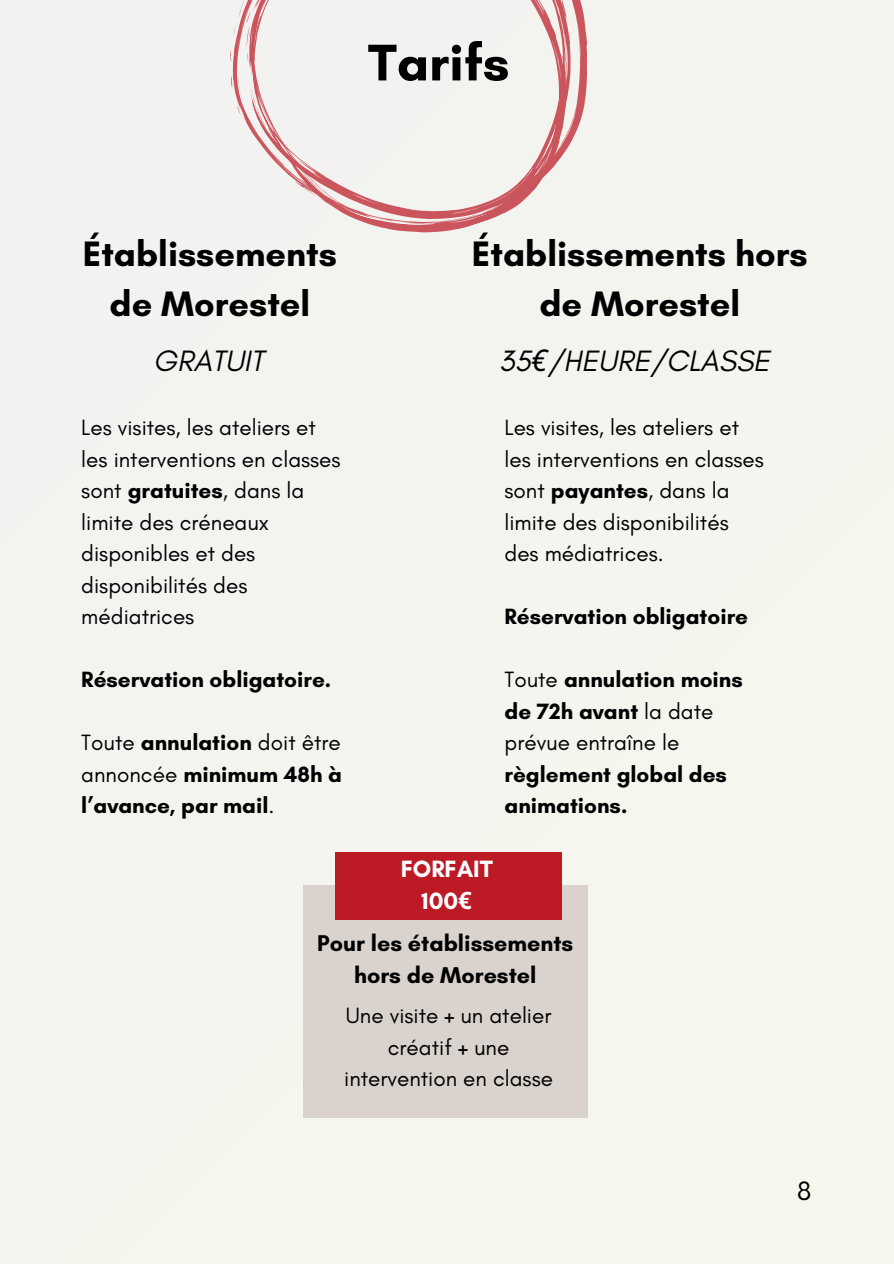
<style>
.page{position:relative;width:894px;height:1264px;background:#fff}
.page>*{position:absolute;margin:0;border:0;box-sizing:border-box;transform-origin:0 0}
.t1{font:700 52.5px "Glacial Indifference";color:#000}
.t2{font:700 36px/49.5px "Glacial Indifference";color:#000;text-align:center}
.t3{font:italic 30px "Glacial Indifference";color:#000}
.t4{font:27px "Glacial Indifference";color:#000}
.t5{font:700 24px/32.7px "Glacial Indifference";color:#fff;text-align:center}
.t6{font:700 23.25px/31.5px "Glacial Indifference";color:#000;text-align:center}
.t7{font:22.5px/31.5px "Glacial Indifference";color:#000}
.t8{font:700 22.5px/31.5px "Glacial Indifference";color:#000}
.s1{font-weight:700}
.s2{font-weight:400}
.s3{font-family:"Noto Sans"}
</style>
<div class="page">
<div style="left:0;top:0;width:893px;height:1263px;background:#f5f4ef"></div>
<div style="left:303px;top:885px;width:284px;height:233px;background:#dad3cd"></div>
<svg style="left:230px;top:0;width:356px;height:232px"></svg>
<div style="left:335px;top:851px;width:226px;height:68px;background:#bc1823"></div>
<p class="t1" style="left:368px;top:31px;width:143px">Tarifs</p>
<h2 class="t2" style="left:83px;top:229px;width:255px">Établissements de Morestel</h2>
<h3 class="t3" style="left:153px;top:342px;width:112px">GRATUIT</h3>
<h3 class="t7" style="left:81px;top:411px;width:261px">Les visites, les ateliers et les interventions en classes sont <span class="s1">gratuites</span>, dans la limite des créneaux disponibles et des disponibilités des médiatrices</h3>
<p class="t8" style="left:81px;top:663px;width:251px">Réservation obligatoire.</p>
<h5 class="t8" style="left:81px;top:726px;width:262px;text-align:justify"><span class="s2">Toute</span> annulation <span class="s2">doit être annoncée</span> minimum 48h à l’avance, par mail<span class="s2">.</span></h5>
<h4 class="t2" style="left:472px;top:229px;width:337px">Établissements hors de Morestel</h4>
<h5 class="t3" style="left:498px;top:342px;width:272px">35<span class="s3">€</span>/HEURE/CLASSE</h5>
<p class="t7" style="left:504px;top:411px;width:261px">Les visites, les ateliers et les interventions en classes sont <span class="s1">payantes</span>, dans la limite des disponibilités des médiatrices.</p>
<h1 class="t8" style="left:504px;top:600px;width:245px">Réservation obligatoire</h1>
<h2 class="t8" style="left:504px;top:663px;width:240px"><span class="s2">Toute</span> annulation moins de 72h avant <span class="s2">la date prévue entraîne le </span>règlement global des animations.</h2>
<p class="t5" style="left:400px;top:852px;width:94px">FORFAIT<br>100<span class="s3">€</span></p>
<h5 class="t6" style="left:317px;top:927px;width:257px">Pour les établissements hors de Morestel</h5>
<p class="t7" style="left:344px;top:999px;width:210px;text-align:center">Une visite <span class="s1">+</span> un atelier créatif <span class="s1">+</span> une intervention en classe</p>
<p class="t4" style="left:797px;top:1173px;width:16px">8</p>
</div>
